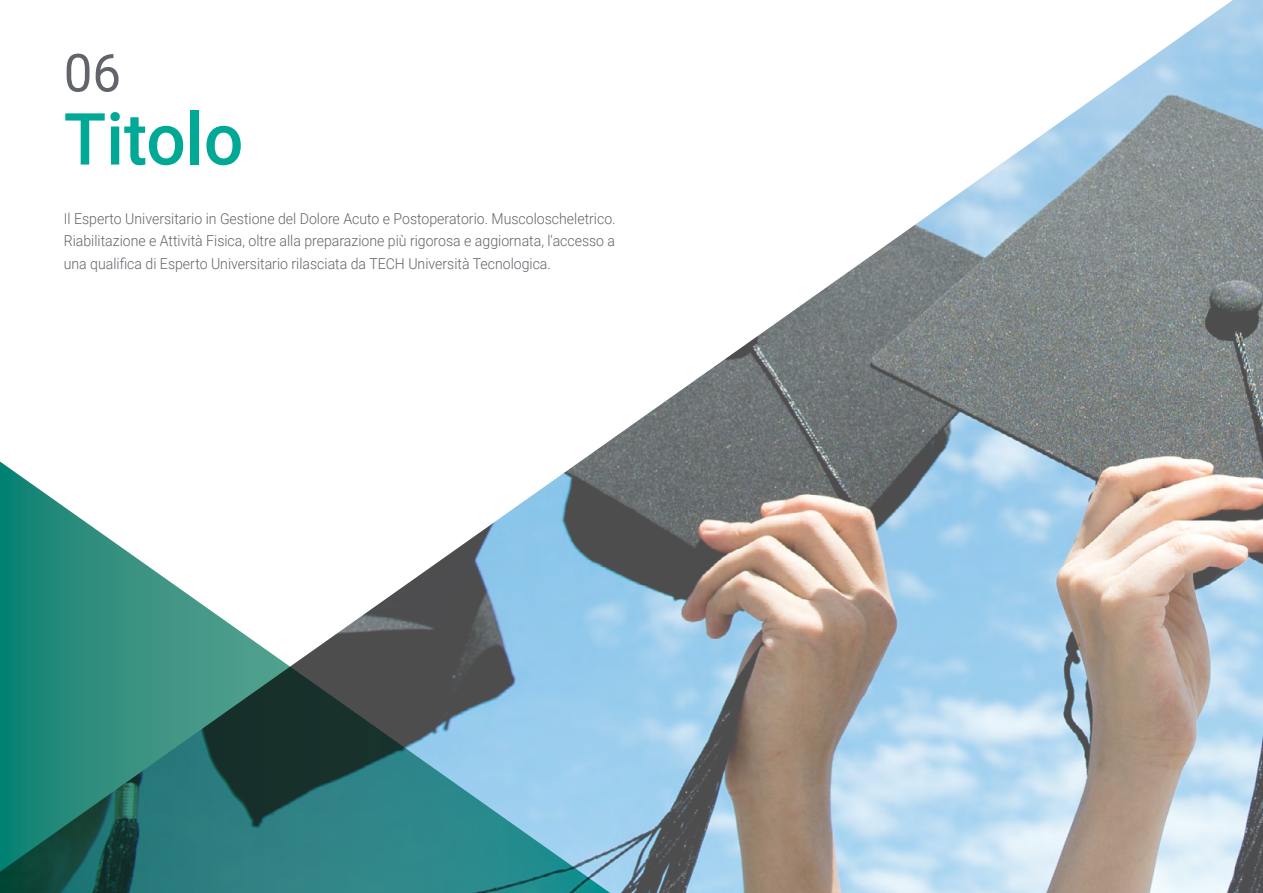
<style>
.page{position:relative;width:1263px;height:893px;background:#fff}
.page>*{position:absolute;margin:0;border:0;box-sizing:border-box;transform-origin:0 0}
.t1{font:500 72px "Roboto";color:#00a996}
.t2{font:52.5px "Roboto";color:#61646a}
.t3{font:300 15px/22.5px "Roboto";color:#61646a;text-align:justify;scale:.94 1}
</style>
<div class="page">
<img style="left:602px;top:0;width:661px;height:893px">
<svg style="left:0;top:446px;width:640px;height:447px"></svg>
<h2 class="t2" style="left:64px;top:36px;width:59px">06</h2>
<h1 class="t1" style="left:64px;top:89px;width:181px">Titolo</h1>
<p class="t3" style="left:64px;top:207px;width:589px">Il Esperto Universitario in Gestione del Dolore Acuto e Postoperatorio. Muscoloscheletrico.<br>Riabilitazione e Attività Fisica, oltre alla preparazione più rigorosa e aggiornata, l'accesso a una qualifica di Esperto Universitario rilasciata da TECH Università Tecnologica.</p>
</div>
